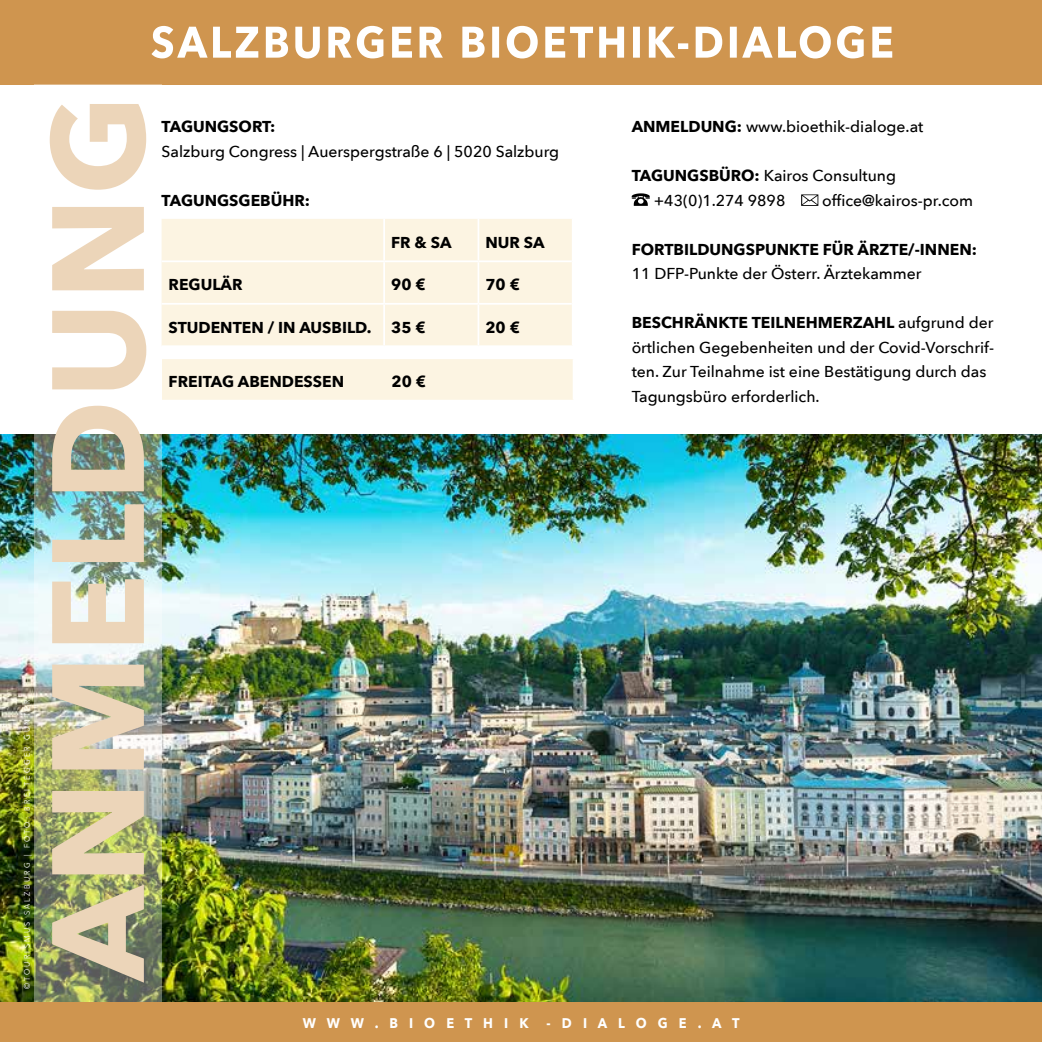
<style>
.page{position:relative;width:1042px;height:1042px;background:#fff}
.page>*{position:absolute;margin:0;border:0;box-sizing:border-box;transform-origin:0 0}
.t1{font:500 15.75px/24.5px "Avenir Next";color:#000}
.t2{font:700 15.75px "Avenir Next";color:#000}
.t3{font:700 14px "Avenir Next";color:#fff;scale:.92 1}
.t4{font:7.88px "Avenir Next";letter-spacing:.305em;color:#fff;scale:.92 1}
.s1{font-weight:700}
</style>
<div class="page">
<img style="left:0;top:434px;width:1042px;height:568px">
<div style="left:0;top:0;width:1042px;height:84px;background:#cf954f"></div>
<div style="left:0;top:1002px;width:1042px;height:40px;background:#cf954f"></div>
<img style="left:34px;top:84px;width:128px;height:918px">
<img style="left:50px;top:104px;width:96px;height:878px">
<svg style="left:632px;top:193px;width:18px;height:13px"></svg>
<svg style="left:801px;top:194px;width:17px;height:12px"></svg>
<div style="left:162px;top:219px;width:410px;height:126px;background:#fcf4e2"></div>
<hr style="left:383px;top:219px;width:2px;height:41px;background:#fff">
<hr style="left:477px;top:219px;width:2px;height:41px;background:#fff">
<hr style="left:383px;top:262px;width:2px;height:41px;background:#fff">
<hr style="left:477px;top:262px;width:2px;height:41px;background:#fff">
<hr style="left:383px;top:305px;width:2px;height:40px;background:#fff">
<hr style="left:477px;top:305px;width:2px;height:40px;background:#fff">
<hr style="left:162px;top:260px;width:222px;height:2px;background:#fff">
<hr style="left:384px;top:260px;width:94px;height:2px;background:#fff">
<hr style="left:478px;top:260px;width:94px;height:2px;background:#fff">
<hr style="left:162px;top:303px;width:222px;height:2px;background:#fff">
<hr style="left:384px;top:303px;width:94px;height:2px;background:#fff">
<hr style="left:478px;top:303px;width:94px;height:2px;background:#fff">
<div style="left:162px;top:358px;width:411px;height:43px;background:#fcf4e2"></div>
<hr style="left:162px;top:357px;width:412px;height:2px;background:#fff">
<hr style="left:162px;top:400px;width:412px;height:1px;background:#fff">
<svg style="left:151px;top:26px;width:741px;height:32px"></svg>
<p class="t4" style="left:21px;top:989px;width:316px;rotate:-90deg">©TOURISMUS SALZBURG | FOTO: BREITEGGER GÜNTER</p>
<p class="t2" style="left:162px;top:113px;width:115px">TAGUNGSORT:</p>
<p class="t1" style="left:162px;top:139px;width:399px">Salzburg Congress | Auerspergstraße 6 | 5020 Salzburg</p>
<p class="t2" style="left:162px;top:187px;width:150px">TAGUNGSGEBÜHR:</p>
<p class="t2" style="left:391px;top:229px;width:62px">FR &amp; SA</p>
<p class="t2" style="left:485px;top:229px;width:61px">NUR SA</p>
<p class="t2" style="left:169px;top:271px;width:75px">REGULÄR</p>
<p class="t2" style="left:391px;top:271px;width:36px">90 €</p>
<p class="t2" style="left:485px;top:271px;width:36px">70 €</p>
<p class="t2" style="left:169px;top:314px;width:204px">STUDENTEN / IN AUSBILD.</p>
<p class="t2" style="left:391px;top:314px;width:36px">35 €</p>
<p class="t2" style="left:485px;top:314px;width:36px">20 €</p>
<p class="t2" style="left:169px;top:368px;width:177px">FREITAG ABENDESSEN</p>
<p class="t2" style="left:391px;top:368px;width:36px">20 €</p>
<p class="t1" style="left:632px;top:114px;width:293px"><span class="s1">ANMELDUNG:</span> www.bioethik-dialoge.at</p>
<p class="t1" style="left:654px;top:163px;width:244px;text-indent:-22px"><span class="s1">TAGUNGSBÜRO:</span> Kairos Consultung +43(0)1.274 9898</p>
<p class="t1" style="left:822px;top:188px;width:152px">office@kairos-pr.com</p>
<p class="t2" style="left:632px;top:236px;width:347px">FORTBILDUNGSPUNKTE FÜR ÄRZTE/-INNEN:</p>
<p class="t1" style="left:632px;top:261px;width:291px">11 DFP-Punkte der Österr. Ärztekammer</p>
<p class="t1" style="left:632px;top:310px;width:364px"><span class="s1">BESCHRÄNKTE TEILNEHMERZAHL</span> aufgrund der örtlichen Gegebenheiten und der Covid-Vorschrif&shy;ten. Zur Teilnahme ist eine Bestätigung durch das Tagungsbüro erforderlich.</p>
<p class="t3" style="left:303px;top:1011px;width:247px">W W W . B I O E T H I K</p>
<p class="t3" style="left:547px;top:1011px;width:211px">- D I A L O G E . A T</p>
</div>
